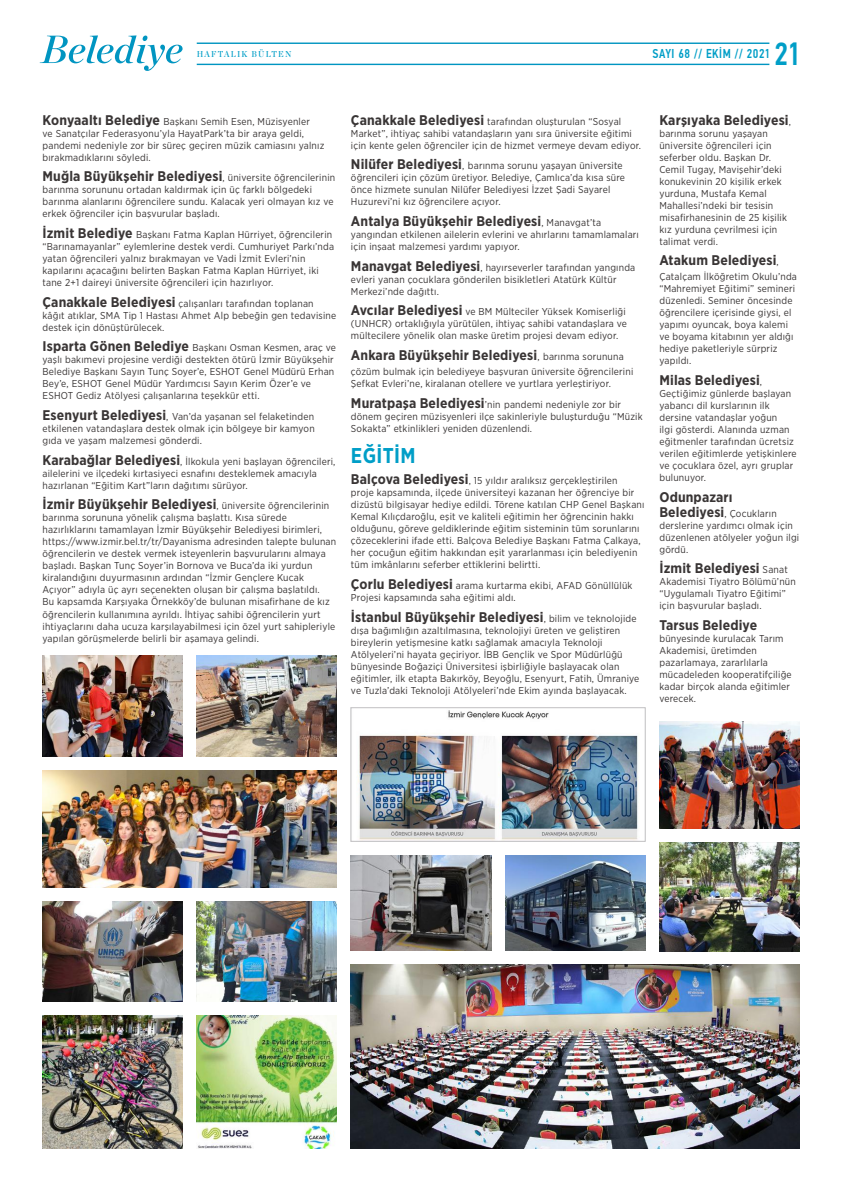
<style>
.page{position:relative;width:842px;height:1191px;background:#fff}
.page>*{position:absolute;margin:0;border:0;box-sizing:border-box;transform-origin:0 0}
.t1{font:500 32.1px "PF Din Text Cond Pro";color:#009ec7;scale:.93 1}
.t2{font:700 21.4px "Gotham Narrow";letter-spacing:.02em;color:#009ec7;scale:.93 1}
.t3{font:700 14px "Gotham Narrow";letter-spacing:.01em;color:#393535}
.t4{font:500 12.8px "PF Din Text Cond Pro";letter-spacing:.05em;color:#009ec7;scale:.93 1}
.t5{font:10px/12px "Gotham Narrow";letter-spacing:.02em;color:#393535}
.t6{font:8.6px "Chronicle Display Semi";letter-spacing:.15em;color:#009ec7;scale:.93 1}
.s1{font-weight:700;font-size:14px}
.s2{font-weight:400;font-size:10px}
</style>
<div class="page">
<hr style="left:197px;top:64px;width:572px;height:1px;background:#0095c1">
<hr style="left:197px;top:43px;width:572px;height:1px;background:#0095c1">
<svg style="left:40px;top:35px;width:143px;height:36px"></svg>
<img style="left:357px;top:710px;width:282px;height:129px">
<div style="left:351px;top:707px;width:295px;height:134px;border:1px solid #c0bfc1"></div>
<img style="left:43px;top:655px;width:140px;height:101px">
<img style="left:197px;top:655px;width:140px;height:101px">
<img style="left:351px;top:855px;width:140px;height:95px">
<img style="left:43px;top:901px;width:140px;height:100px">
<img style="left:43px;top:1015px;width:140px;height:133px">
<img style="left:197px;top:1015px;width:140px;height:133px">
<img style="left:505px;top:855px;width:140px;height:95px">
<img style="left:197px;top:901px;width:140px;height:100px">
<img style="left:43px;top:770px;width:294px;height:117px">
<img style="left:659px;top:843px;width:140px;height:108px">
<img style="left:659px;top:721px;width:140px;height:107px">
<img style="left:351px;top:964px;width:448px;height:184px">
<p class="t6" style="left:197px;top:47px;width:103px">HAFTALIK BÜLTEN</p>
<p class="t4" style="left:652px;top:46px;width:128px">SAYI 68 // EKİM // 2021</p>
<h1 class="t1" style="left:774px;top:35px;width:30px">21</h1>
<p class="t5" style="left:43px;top:115px;width:283px"><span class="s1">Konyaaltı Belediye</span> Başkanı Semih Esen, Müzisyenler<br>ve Sanatçılar Federasyonu’yla HayatPark’ta bir araya geldi, pandemi nedeniyle zor bir süreç geçiren müzik camiasını yalnız bırakmadıklarını söyledi.</p>
<h3 class="t3" style="left:43px;top:167px;width:294px">Muğla Büyükşehir Belediyesi<span class="s2">, üniversite öğrencilerinin</span></h3>
<p class="t5" style="left:43px;top:184px;width:292px">barınma sorununu ortadan kaldırmak için üç farklı bölgedeki barınma alanlarını öğrencilere sundu. Kalacak yeri olmayan kız ve erkek öğrenciler için başvurular başladı.</p>
<p class="t5" style="left:43px;top:228px;width:293px"><span class="s1">İzmit Belediye</span> Başkanı Fatma Kaplan Hürriyet, öğrencilerin “Barınamayanlar” eylemlerine destek verdi. Cumhuriyet Parkı’nda yatan öğrencileri yalnız bırakmayan ve Vadi İzmit Evleri’nin kapılarını açacağını belirten Başkan Fatma Kaplan Hürriyet, iki tane 2+1 daireyi üniversite öğrencileri için hazırlıyor.</p>
<p class="t5" style="left:43px;top:297px;width:295px"><span class="s1">Çanakkale Belediyesi</span> çalışanları tarafından toplanan kâğıt atıklar, SMA Tip 1 Hastası Ahmet Alp bebeğin gen tedavisine destek için dönüştürülecek.</p>
<p class="t5" style="left:43px;top:342px;width:295px"><span class="s1">Isparta Gönen Belediye</span> Başkanı Osman Kesmen, araç ve yaşlı bakımevi projesine verdiği destekten ötürü İzmir Büyükşehir Belediye Başkanı Sayın Tunç Soyer’e, ESHOT Genel Müdürü Erhan Bey’e, ESHOT Genel Müdür Yardımcısı Sayın Kerim Özer’e ve ESHOT Gediz Atölyesi çalışanlarına teşekkür etti.</p>
<p class="t5" style="left:43px;top:410px;width:274px;text-align:justify"><span class="s1">Esenyurt Belediyesi</span>, Van’da yaşanan sel felaketinden etkilenen vatandaşlara destek olmak için bölgeye bir kamyon gıda ve yaşam malzemesi gönderdi.</p>
<p class="t5" style="left:43px;top:455px;width:294px"><span class="s1">Karabağlar Belediyesi</span>, İlkokula yeni başlayan öğrencileri, ailelerini ve ilçedeki kırtasiyeci esnafını desteklemek amacıyla hazırlanan “Eğitim Kart”ların dağıtımı sürüyor.</p>
<h3 class="t3" style="left:43px;top:495px;width:288px">İzmir Büyükşehir Belediyesi<span class="s2">, üniversite öğrencilerinin</span></h3>
<p class="t5" style="left:43px;top:512px;width:295px">barınma sorununa yönelik çalışma başlattı. Kısa sürede hazırlıklarını tamamlayan İzmir Büyükşehir Belediyesi birimleri, https://www.izmir.bel.tr/tr/Dayanisma adresinden talepte bulunan öğrencilerin ve destek vermek isteyenlerin başvurularını almaya başladı. Başkan Tunç Soyer’in Bornova ve Buca’da iki yurdun kiralandığını duyurmasının ardından “İzmir Gençlere Kucak Açıyor” adıyla üç ayrı seçenekten oluşan bir çalışma başlatıldı.<br>Bu kapsamda Karşıyaka Örnekköy’de bulunan misafirhane de kız öğrencilerin kullanımına ayrıldı. İhtiyaç sahibi öğrencilerin yurt ihtiyaçlarını daha ucuza karşılayabilmesi için özel yurt sahipleriyle yapılan görüşmelerde belirli bir aşamaya gelindi.</p>
<p class="t5" style="left:351px;top:115px;width:291px"><span class="s1">Çanakkale Belediyesi</span> tarafından oluşturulan “Sosyal<br>Market”, ihtiyaç sahibi vatandaşların yanı sıra üniversite eğitimi için kente gelen öğrenciler için de hizmet vermeye devam ediyor.</p>
<p class="t5" style="left:351px;top:160px;width:276px"><span class="s1">Nilüfer Belediyesi</span>, barınma sorunu yaşayan üniversite öğrencileri için çözüm üretiyor. Belediye, Çamlıca’da kısa süre önce hizmete sunulan Nilüfer Belediyesi İzzet Şadi Sayarel Huzurevi’ni kız öğrencilere açıyor.</p>
<h3 class="t3" style="left:351px;top:212px;width:252px">Antalya Büyükşehir Belediyesi<span class="s2">, Manavgat’ta</span></h3>
<p class="t5" style="left:351px;top:228px;width:289px">yangından etkilenen ailelerin evlerini ve ahırlarını tamamlamaları için inşaat malzemesi yardımı yapıyor.</p>
<p class="t5" style="left:351px;top:261px;width:286px"><span class="s1">Manavgat Belediyesi</span>, hayırseverler tarafından yangında evleri yanan çocuklara gönderilen bisikletleri Atatürk Kültür<br>Merkezi’nde dağıttı.</p>
<p class="t5" style="left:351px;top:306px;width:278px"><span class="s1">Avcılar Belediyesi</span> ve BM Mülteciler Yüksek Komiserliği (UNHCR) ortaklığıyla yürütülen, ihtiyaç sahibi vatandaşlara ve mültecilere yönelik olan maske üretim projesi devam ediyor.</p>
<h3 class="t3" style="left:351px;top:346px;width:274px">Ankara Büyükşehir Belediyesi<span class="s2">, barınma sorununa</span></h3>
<p class="t5" style="left:351px;top:365px;width:284px">çözüm bulmak için belediyeye başvuran üniversite öğrencilerini<br>Şefkat Evleri’ne, kiralanan otellere ve yurtlara yerleştiriyor.</p>
<p class="t5" style="left:351px;top:398px;width:293px"><span class="s1">Muratpaşa Belediyesi</span>’nin pandemi nedeniyle zor bir dönem geçiren müzisyenleri ilçe sakinleriyle buluşturduğu “Müzik<br>Sokakta” etkinlikleri yeniden düzenlendi.</p>
<h2 class="t2" style="left:351px;top:442px;width:71px">EĞİTİM</h2>
<p class="t5" style="left:351px;top:474px;width:295px"><span class="s1">Balçova Belediyesi</span>, 15 yıldır aralıksız gerçekleştirilen<br>proje kapsamında, ilçede üniversiteyi kazanan her öğrenciye bir dizüstü bilgisayar hediye edildi. Törene katılan CHP Genel Başkanı Kemal Kılıçdaroğlu, eşit ve kaliteli eğitimin her öğrencinin hakkı olduğunu, göreve geldiklerinde eğitim sisteminin tüm sorunlarını çözeceklerini ifade etti. Balçova Belediye Başkanı Fatma Çalkaya, her çocuğun eğitim hakkından eşit yararlanması için belediyenin tüm imkânlarını seferber ettiklerini belirtti.</p>
<p class="t5" style="left:351px;top:579px;width:283px"><span class="s1">Çorlu Belediyesi</span> arama kurtarma ekibi, AFAD Gönüllülük<br>Projesi kapsamında saha eğitimi aldı.</p>
<h3 class="t3" style="left:351px;top:607px;width:287px">İstanbul Büyükşehir Belediyesi<span class="s2">, bilim ve teknolojide</span></h3>
<p class="t5" style="left:351px;top:624px;width:290px">dışa bağımlığın azaltılmasına, teknolojiyi üreten ve geliştiren bireylerin yetişmesine katkı sağlamak amacıyla Teknoloji Atölyeleri’ni hayata geçiriyor. İBB Gençlik ve Spor Müdürlüğü bünyesinde Boğaziçi Üniversitesi işbirliğiyle başlayacak olan eğitimler, ilk etapta Bakırköy, Beyoğlu, Esenyurt, Fatih, Ümraniye ve Tuzla’daki Teknoloji Atölyeleri’nde Ekim ayında başlayacak.</p>
<h3 class="t3" style="left:659px;top:111px;width:133px">Karşıyaka Belediyesi<span class="s2">,</span></h3>
<p class="t5" style="left:659px;top:127px;width:129px">barınma sorunu yaşayan üniversite öğrencileri için seferber oldu. Başkan Dr.<br>Cemil Tugay, Mavişehir’deki konukevinin 20 kişilik erkek yurduna, Mustafa Kemal<br>Mahallesi’ndeki bir tesisin misafirhanesinin de 25 kişilik kız yurduna çevrilmesi için talimat verdi.</p>
<h3 class="t3" style="left:659px;top:251px;width:121px">Atakum Belediyesi<span class="s2">,</span></h3>
<p class="t5" style="left:659px;top:271px;width:139px">Çatalçam İlköğretim Okulu’nda “Mahremiyet Eğitimi” semineri düzenledi. Seminer öncesinde öğrencilere içerisinde giysi, el yapımı oyuncak, boya kalemi ve boyama kitabının yer aldığı hediye paketleriyle sürpriz yapıldı.</p>
<h3 class="t3" style="left:659px;top:371px;width:104px">Milas Belediyesi<span class="s2">,</span></h3>
<p class="t5" style="left:659px;top:387px;width:139px">Geçtiğimiz günlerde başlayan yabancı dil kurslarının ilk dersine vatandaşlar yoğun<br>ilgi gösterdi. Alanında uzman eğitmenler tarafından ücretsiz verilen eğitimlerde yetişkinlere ve çocuklara özel, ayrı gruplar bulunuyor.</p>
<h3 class="t3" style="left:659px;top:488px;width:75px">Odunpazarı</h3>
<p class="t5" style="left:659px;top:507px;width:141px"><span class="s1">Belediyesi</span>, Çocukların derslerine yardımcı olmak için düzenlenen atölyeler yoğun ilgi gördü.</p>
<h3 class="t3" style="left:659px;top:559px;width:130px">İzmit Belediyesi <span class="s2">Sanat</span></h3>
<p class="t5" style="left:659px;top:576px;width:138px">Akademisi Tiyatro Bölümü’nün “Uygulamalı Tiyatro Eğitimi” için başvurular başladı.</p>
<h3 class="t3" style="left:659px;top:616px;width:99px">Tarsus Belediye</h3>
<p class="t5" style="left:659px;top:632px;width:134px">bünyesinde kurulacak Tarım<br>Akademisi, üretimden pazarlamaya, zararlılarla mücadeleden kooperatifçiliğe kadar birçok alanda eğitimler verecek.</p>
</div>
